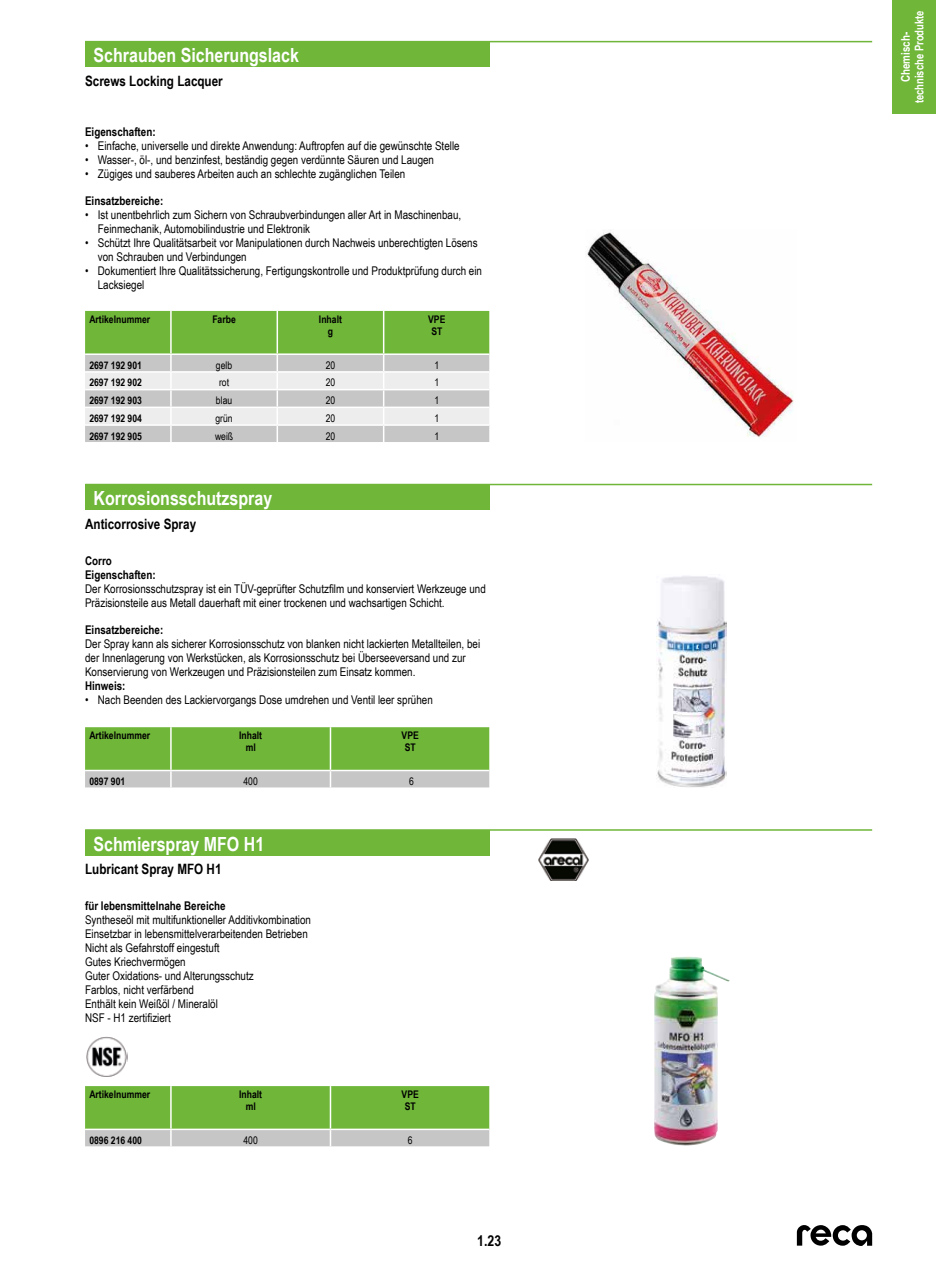
<style>
.page{position:relative;width:936px;height:1263px;background:#fff}
.page>*{position:absolute;margin:0;border:0;box-sizing:border-box;transform-origin:0 0}
.t1{font:700 19.5px "Arial Narrow";color:#fff}
.t2{font:700 15px "Arial Narrow";color:#000}
.t3{font:700 14.25px "Arial Narrow";color:#000}
.t4{font:12px/14px "Arial Narrow";color:#000}
.t5{font:700 12px/14px "Arial Narrow";color:#000}
.t6{font:700 12px/13.5px "Arial Narrow";color:#fff;text-align:center}
.t7{font:700 10.5px/12px "Arial Narrow";color:#000;text-align:center}
.t8{font:10.5px "Arial Narrow";color:#000}
</style>
<div class="page">
<svg style="left:796px;top:1225px;width:76px;height:21px"></svg>
<div style="left:892px;top:0;width:43px;height:114px;background:#6fb639"></div>
<hr style="left:85px;top:41px;width:787px;height:1px;background:#6fb639">
<div style="left:85px;top:42px;width:404px;height:25px;background:#6fb639"></div>
<svg style="left:85px;top:311px;width:404px;height:131px;background:#b7cea6"></svg>
<img style="left:587px;top:232px;width:207px;height:205px">
<hr style="left:85px;top:484px;width:787px;height:1px;background:#6fb639">
<div style="left:85px;top:484px;width:404px;height:26px;background:#6fb639"></div>
<svg style="left:85px;top:727px;width:404px;height:60px;background:#8abc64"></svg>
<img style="left:656px;top:576px;width:70px;height:211px">
<hr style="left:85px;top:829px;width:787px;height:2px;background:#6fb639">
<div style="left:85px;top:830px;width:404px;height:25px;background:#6fb639"></div>
<img style="left:86px;top:1036px;width:42px;height:41px">
<svg style="left:85px;top:1086px;width:404px;height:60px;background:#8abc64"></svg>
<img style="left:538px;top:838px;width:51px;height:43px">
<img style="left:654px;top:956px;width:33px;height:186px">
<h1 class="t1" style="left:94px;top:41px;width:207px">Schrauben Sicherungslack</h1>
<p class="t3" style="left:85px;top:70px;width:139px">Screws Locking Lacquer</p>
<p class="t5" style="left:85px;top:124px;width:72px">Eigenschaften:</p>
<p class="t4" style="left:85px;top:138px;width:376px">• Einfache, universelle und direkte Anwendung: Auftropfen auf die gewünschte Stelle</p>
<p class="t4" style="left:85px;top:152px;width:350px">• Wasser-, öl-, und benzinfest, beständig gegen verdünnte Säuren und Laugen</p>
<p class="t4" style="left:85px;top:166px;width:322px">• Zügiges und sauberes Arbeiten auch an schlechte zugänglichen Teilen</p>
<p class="t5" style="left:85px;top:194px;width:80px">Einsatzbereiche:</p>
<p class="t4" style="left:98px;top:208px;width:365px;text-indent:-13px">• Ist unentbehrlich zum Sichern von Schraubverbindungen aller Art in Maschinenbau,<br>Feinmechanik, Automobilindustrie und Elektronik</p>
<p class="t4" style="left:98px;top:236px;width:381px;text-indent:-13px">• Schützt Ihre Qualitätsarbeit vor Manipulationen durch Nachweis unberechtigten Lösens von Schrauben und Verbindungen</p>
<p class="t4" style="left:98px;top:263px;width:385px;text-indent:-13px">• Dokumentiert Ihre Qualitätssicherung, Fertigungskontrolle und Produktprüfung durch ein<br>Lacksiegel</p>
<p class="t7" style="left:89px;top:313px;width:62px">Artikelnummer</p>
<p class="t7" style="left:212px;top:313px;width:25px">Farbe</p>
<p class="t7" style="left:319px;top:313px;width:24px">Inhalt g</p>
<p class="t7" style="left:428px;top:313px;width:19px;text-align:left">VPE<br>ST</p>
<p class="t7" style="left:89px;top:358px;width:54px">2697 192 901</p>
<p class="t8" style="left:216px;top:357px;width:18px">gelb</p>
<p class="t8" style="left:325px;top:357px;width:11px">20</p>
<p class="t8" style="left:434px;top:357px;width:6px">1</p>
<p class="t7" style="left:89px;top:376px;width:54px">2697 192 902</p>
<p class="t8" style="left:219px;top:375px;width:12px">rot</p>
<p class="t8" style="left:325px;top:375px;width:11px">20</p>
<p class="t8" style="left:434px;top:375px;width:6px">1</p>
<p class="t7" style="left:89px;top:394px;width:54px">2697 192 903</p>
<p class="t8" style="left:216px;top:393px;width:18px">blau</p>
<p class="t8" style="left:325px;top:393px;width:11px">20</p>
<p class="t8" style="left:434px;top:393px;width:6px">1</p>
<p class="t7" style="left:89px;top:412px;width:54px">2697 192 904</p>
<p class="t8" style="left:215px;top:410px;width:19px">grün</p>
<p class="t8" style="left:325px;top:410px;width:11px">20</p>
<p class="t8" style="left:434px;top:410px;width:6px">1</p>
<p class="t7" style="left:89px;top:429px;width:54px">2697 192 905</p>
<p class="t8" style="left:215px;top:428px;width:20px">weiß</p>
<p class="t8" style="left:325px;top:428px;width:11px">20</p>
<p class="t8" style="left:434px;top:428px;width:6px">1</p>
<h1 class="t1" style="left:94px;top:483px;width:180px">Korrosionsschutzspray</h1>
<p class="t3" style="left:85px;top:513px;width:113px">Anticorrosive Spray</p>
<p class="t5" style="left:85px;top:553px;width:72px">Corro<br>Eigenschaften:</p>
<p class="t4" style="left:85px;top:581px;width:402px">Der Korrosionsschutzspray ist ein TÜV-geprüfter Schutzfilm und konserviert Werkzeuge und<br>Präzisionsteile aus Metall dauerhaft mit einer trockenen und wachsartigen Schicht.</p>
<p class="t5" style="left:85px;top:623px;width:80px">Einsatzbereiche:</p>
<p class="t4" style="left:85px;top:637px;width:396px">Der Spray kann als sicherer Korrosionsschutz von blanken nicht lackierten Metallteilen, bei der Innenlagerung von Werkstücken, als Korrosionsschutz bei Überseeversand und zur<br>Konservierung von Werkzeugen und Präzisionsteilen zum Einsatz kommen.</p>
<p class="t5" style="left:85px;top:678px;width:42px">Hinweis:</p>
<p class="t4" style="left:85px;top:692px;width:349px">• Nach Beenden des Lackiervorgangs Dose umdrehen und Ventil leer sprühen</p>
<p class="t7" style="left:89px;top:729px;width:62px">Artikelnummer</p>
<p class="t7" style="left:239px;top:729px;width:24px">Inhalt ml</p>
<p class="t7" style="left:401px;top:729px;width:19px;text-align:left">VPE<br>ST</p>
<p class="t7" style="left:89px;top:775px;width:37px">0897 901</p>
<p class="t8" style="left:243px;top:773px;width:16px">400</p>
<p class="t8" style="left:409px;top:773px;width:6px">6</p>
<h1 class="t1" style="left:94px;top:829px;width:172px">Schmierspray MFO H1</h1>
<p class="t3" style="left:85px;top:858px;width:138px">Lubricant Spray MFO H1</p>
<p class="t5" style="left:85px;top:898px;width:142px">für lebensmittelnahe Bereiche</p>
<p class="t4" style="left:85px;top:912px;width:227px">Syntheseöl mit multifunktioneller Additivkombination Einsetzbar in lebensmittelverarbeitenden Betrieben Nicht als Gefahrstoff eingestuft<br>Gutes Kriechvermögen<br>Guter Oxidations- und Alterungsschutz<br>Farblos, nicht verfärbend<br>Enthält kein Weißöl / Mineralöl<br>NSF - H1 zertifiziert</p>
<p class="t7" style="left:89px;top:1088px;width:62px">Artikelnummer</p>
<p class="t7" style="left:239px;top:1088px;width:24px">Inhalt ml</p>
<p class="t7" style="left:401px;top:1088px;width:19px;text-align:left">VPE<br>ST</p>
<p class="t7" style="left:89px;top:1133px;width:54px">0896 216 400</p>
<p class="t8" style="left:243px;top:1132px;width:16px">400</p>
<p class="t8" style="left:408px;top:1132px;width:6px">6</p>
<p class="t2" style="left:477px;top:1229px;width:25px">1.23</p>
<p class="t6" style="left:898px;top:103px;width:94px;rotate:-90deg">Chemisch&shy;technische Produkte</p>
</div>
